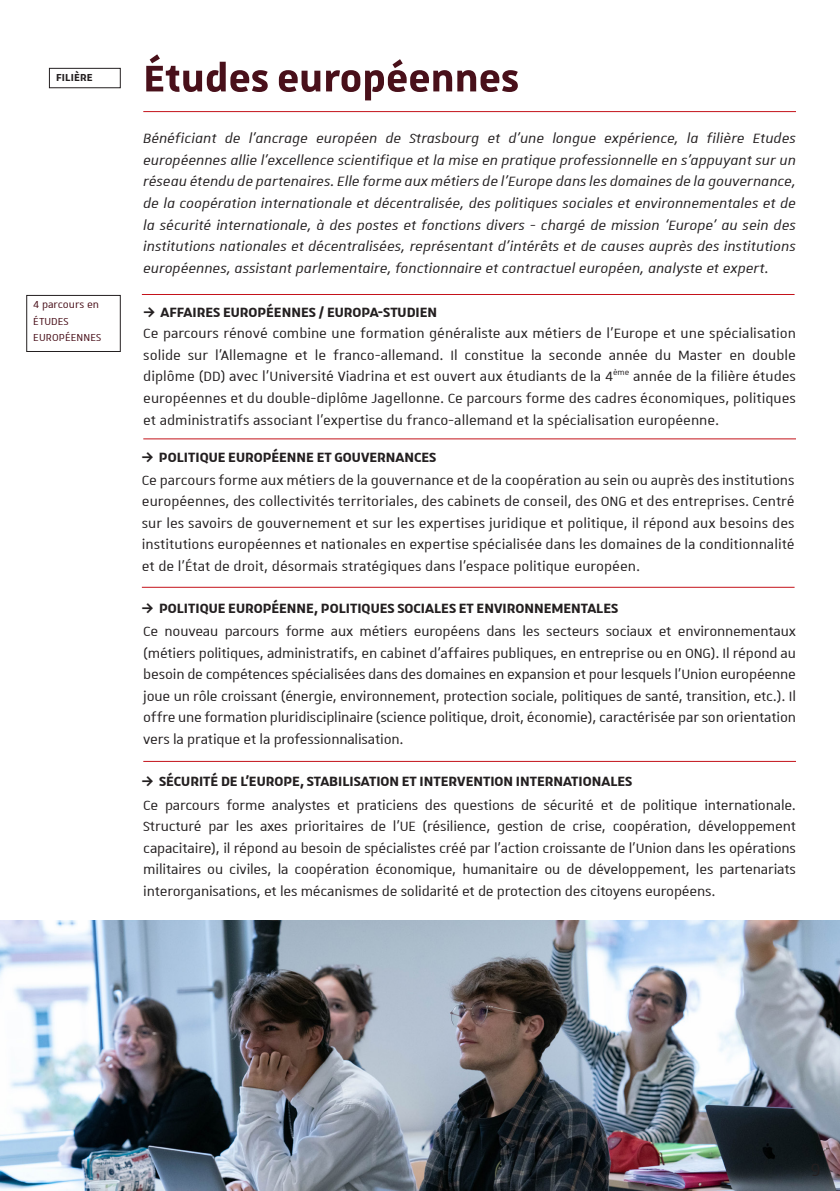
<style>
.page{position:relative;width:840px;height:1191px;background:#fff}
.page>*{position:absolute;margin:0;border:0;box-sizing:border-box;transform-origin:0 0}
.t1{font:700 50px "Unistra A";color:#49101a}
.t2{font:18px/21.6px "Unistra A";letter-spacing:-.01em;color:#231f20;text-align:justify}
.t3{font:italic 18px/21.6px "Unistra A";color:#231f20;text-align:justify}
.t4{font:700 18px "Unistra A";color:#231f20}
.t5{font:13.6px/16.4px "Unistra A";color:#49101a}
.t6{font:700 13.6px "Unistra A";letter-spacing:.01em;color:#231f20}
</style>
<div class="page">
<img style="left:0;top:920px;width:839px;height:271px">
<div style="left:49px;top:68px;width:71px;height:20px;border:1px solid #231f20"></div>
<hr style="left:143px;top:111px;width:652px;height:1px;background:#c4121a">
<hr style="left:142px;top:294px;width:652px;height:1px;background:#c4121a">
<hr style="left:143px;top:438px;width:652px;height:1px;background:#c4121a">
<hr style="left:142px;top:587px;width:652px;height:1px;background:#c4121a">
<hr style="left:143px;top:761px;width:652px;height:1px;background:#c4121a">
<div style="left:27px;top:295px;width:93px;height:57px;border:1px solid #231f20"></div>
<p class="t6" style="left:56px;top:70px;width:38px">FILIÈRE</p>
<p class="t5" style="left:33px;top:296px;width:70px">4 parcours en<br>ÉTUDES<br>EUROPÉENNES</p>
<h1 class="t1" style="left:143px;top:50px;width:377px">Études européennes</h1>
<p class="t3" style="left:143px;top:127px;width:653px">Bénéficiant de l’ancrage européen de Strasbourg et d’une longue expérience, la filière Etudes européennes allie l’excellence scientifique et la mise en pratique professionnelle en s’appuyant sur un réseau étendu de partenaires. Elle forme aux métiers de l’Europe dans les domaines de la gouvernance, de la coopération internationale et décentralisée, des politiques sociales et environnementales et de la sécurité internationale, à des postes et fonctions divers - chargé de mission ‘Europe’ au sein des institutions nationales et décentralisées, représentant d’intérêts et de causes auprès des institutions européennes, assistant parlementaire, fonctionnaire et contractuel européen, analyste et expert.</p>
<p class="t4" style="left:143px;top:302px;width:295px">→ AFFAIRES EUROPÉENNES / EUROPA-STUDIEN</p>
<p class="t2" style="left:143px;top:322px;width:653px">Ce parcours rénové combine une formation généraliste aux métiers de l’Europe et une spécialisation solide sur l’Allemagne et le franco-allemand. Il constitue la seconde année du Master en double diplôme (DD) avec l’Université Viadrina et est ouvert aux étudiants de la 4<sup>ème</sup> année de la filière études européennes et du double-diplôme Jagellonne. Ce parcours forme des cadres économiques, politiques et administratifs associant l’expertise du franco-allemand et la spécialisation européenne.</p>
<p class="t4" style="left:142px;top:447px;width:296px">→ POLITIQUE EUROPÉENNE ET GOUVERNANCES</p>
<p class="t2" style="left:142px;top:468px;width:653px">Ce parcours forme aux métiers de la gouvernance et de la coopération au sein ou auprès des institutions européennes, des collectivités territoriales, des cabinets de conseil, des ONG et des entreprises. Centré sur les savoirs de gouvernement et sur les expertises juridique et politique, il répond aux besoins des institutions européennes et nationales en expertise spécialisée dans les domaines de la conditionnalité et de l’État de droit, désormais stratégiques dans l’espace politique européen.</p>
<p class="t4" style="left:142px;top:598px;width:477px">→ POLITIQUE EUROPÉENNE, POLITIQUES SOCIALES ET ENVIRONNEMENTALES</p>
<p class="t2" style="left:143px;top:620px;width:653px">Ce nouveau parcours forme aux métiers européens dans les secteurs sociaux et environnementaux (métiers politiques, administratifs, en cabinet d’affaires publiques, en entreprise ou en ONG). Il répond au besoin de compétences spécialisées dans des domaines en expansion et pour lesquels l’Union européenne joue un rôle croissant (énergie, environnement, protection sociale, politiques de santé, transition, etc.). Il offre une formation pluridisciplinaire (science politique, droit, économie), caractérisée par son orientation vers la pratique et la professionnalisation.</p>
<p class="t4" style="left:142px;top:771px;width:491px">→ SÉCURITÉ DE L’EUROPE, STABILISATION ET INTERVENTION INTERNATIONALES</p>
<p class="t2" style="left:143px;top:793px;width:653px">Ce parcours forme analystes et praticiens des questions de sécurité et de politique internationale.<br>Structuré par les axes prioritaires de l’UE (résilience, gestion de crise, coopération, développement capacitaire), il répond au besoin de spécialistes créé par l’action croissante de l’Union dans les opérations militaires ou civiles, la coopération économique, humanitaire ou de développement, les partenariats interorganisations, et les mécanismes de solidarité et de protection des citoyens européens.</p>
</div>
